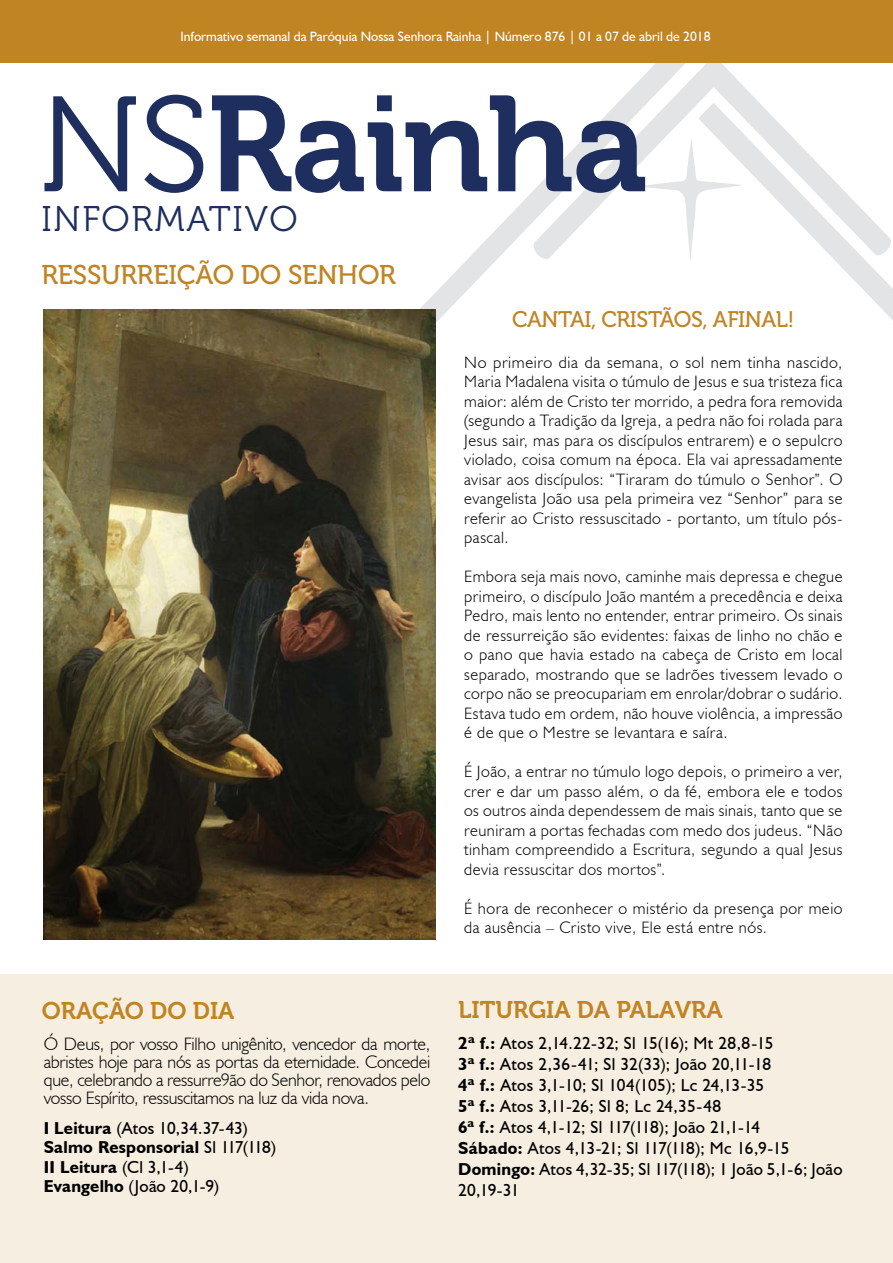
<style>
.page{position:relative;width:893px;height:1263px;background:#fff}
.page>*{position:absolute;margin:0;border:0;box-sizing:border-box;transform-origin:0 0}
.t1{font:135.15px "Museo 700";letter-spacing:-.015em;color:#1d2e5f}
.t2{font:35.55px "Museo 300";letter-spacing:.05em;color:#1d2e5f}
.t3{font:27px "Museo 500";letter-spacing:-.01em;color:#c08423}
.t4{font:24px "Museo 700";color:#c08423}
.t5{font:22.5px "Museo 500";letter-spacing:-.02em;color:#c08423}
.t6{font:300 18px/18px "Humanist 521 BT";letter-spacing:-.015em;color:#000;text-align:justify}
.t7{font:17.25px/21px "Humanist 521 BT";letter-spacing:.015em;color:#000}
.t8{font:300 16.5px/19.5px "Humanist 521 BT";letter-spacing:.03em;color:#000;text-align:justify}
.t9{font:13.5px "Humanist 521 BT";color:#fff}
.s1{font-family:"Museo 300"}
.s2{font-weight:700}
</style>
<div class="page">
<div style="left:0;top:974px;width:893px;height:289px;background:#f6eee0"></div>
<svg style="left:706px;top:63px;width:53px;height:40px;fill:#e3e4e6"></svg>
<svg style="left:706px;top:103px;width:187px;height:217px"></svg>
<svg style="left:417px;top:63px;width:289px;height:260px"></svg>
<div style="left:0;top:0;width:893px;height:63px;background:#c08423"></div>
<img style="left:44px;top:310px;width:392px;height:630px">
<p class="t9" style="left:180px;top:28px;width:532px">Informativo semanal da Paróquia Nossa Senhora Rainha | Número 876 | 01 a 07 de abril de 2018</p>
<h1 class="t1" style="left:39px;top:69px;width:610px"><span class="s1">NS</span>Rainha</h1>
<h2 class="t2" style="left:41px;top:200px;width:258px">INFORMATIVO</h2>
<h3 class="t3" style="left:41px;top:260px;width:356px">RESSURREIÇÃO DO SENHOR</h3>
<h3 class="t4" style="left:42px;top:998px;width:194px">ORAÇÃO DO DIA</h3>
<p class="t6" style="left:44px;top:1034px;width:388px">Ó Deus, por vosso Filho unigênito, vencedor da morte, abristes hoje para nós as portas da eternidade. Concedei que, celebrando a ressurre9ão do Senhor, renovados pelo vosso Espírito, ressuscitamos na luz da vida nova.</p>
<p class="t7" style="left:44px;top:1118px;width:234px;line-height:19.5px"><span class="s2">I Leitura</span> (Atos 10,34.37-43)<br><span class="s2">Salmo Responsorial</span> Sl 117(118)<br><span class="s2">II Leitura</span> (Cl 3,1-4)<br><span class="s2">Evangelho</span> (João 20,1-9)</p>
<h3 class="t5" style="left:512px;top:307px;width:284px">CANTAI, CRISTÃOS, AFINAL!</h3>
<p class="t8" style="left:464px;top:352px;width:380px">No primeiro dia da semana, o sol nem tinha nascido, Maria Madalena visita o túmulo de Jesus e sua tristeza fica maior: além de Cristo ter morrido, a pedra fora removida (segundo a Tradição da Igreja, a pedra não foi rolada para Jesus sair, mas para os discípulos entrarem) e o sepulcro violado, coisa comum na época. Ela vai apressadamente avisar aos discípulos: “Tiraram do túmulo o Senhor”. O evangelista João usa pela primeira vez “Senhor” para se referir ao Cristo ressuscitado - portanto, um título pós&shy;pascal.</p>
<p class="t8" style="left:464px;top:566px;width:380px">Embora seja mais novo, caminhe mais depressa e chegue primeiro, o discípulo João mantém a precedência e deixa Pedro, mais lento no entender, entrar primeiro. Os sinais de ressurreição são evidentes: faixas de linho no chão e o pano que havia estado na cabeça de Cristo em local separado, mostrando que se ladrões tivessem levado o corpo não se preocupariam em enrolar/dobrar o sudário.<br>Estava tudo em ordem, não houve violência, a impressão é de que o Mestre se levantara e saíra.</p>
<p class="t8" style="left:464px;top:761px;width:380px">É João, a entrar no túmulo logo depois, o primeiro a ver, crer e dar um passo além, o da fé, embora ele e todos os outros ainda dependessem de mais sinais, tanto que se reuniram a portas fechadas com medo dos judeus. “Não tinham compreendido a Escritura, segundo a qual Jesus devia ressuscitar dos mortos”.</p>
<p class="t8" style="left:464px;top:898px;width:380px">É hora de reconhecer o mistério da presença por meio da ausência – Cristo vive, Ele está entre nós.</p>
<h3 class="t4" style="left:458px;top:996px;width:266px">LITURGIA DA PALAVRA</h3>
<p class="t7" style="left:458px;top:1032px;width:386px"><span class="s2">2ª f.:</span> Atos 2,14.22-32; Sl 15(16); Mt 28,8-15<br><span class="s2">3ª f.:</span> Atos 2,36-41; Sl 32(33); João 20,11-18<br><span class="s2">4ª f.:</span> Atos 3,1-10; Sl 104(105); Lc 24,13-35<br><span class="s2">5ª f.:</span> Atos 3,11-26; Sl 8; Lc 24,35-48<br><span class="s2">6ª f.:</span> Atos 4,1-12; Sl 117(118); João 21,1-14<br><span class="s2">Sábado:</span> Atos 4,13-21; Sl 117(118); Mc 16,9-15<br><span class="s2">Domingo:</span> Atos 4,32-35; Sl 117(118); 1 João 5,1-6; João 20,19-31</p>
</div>
